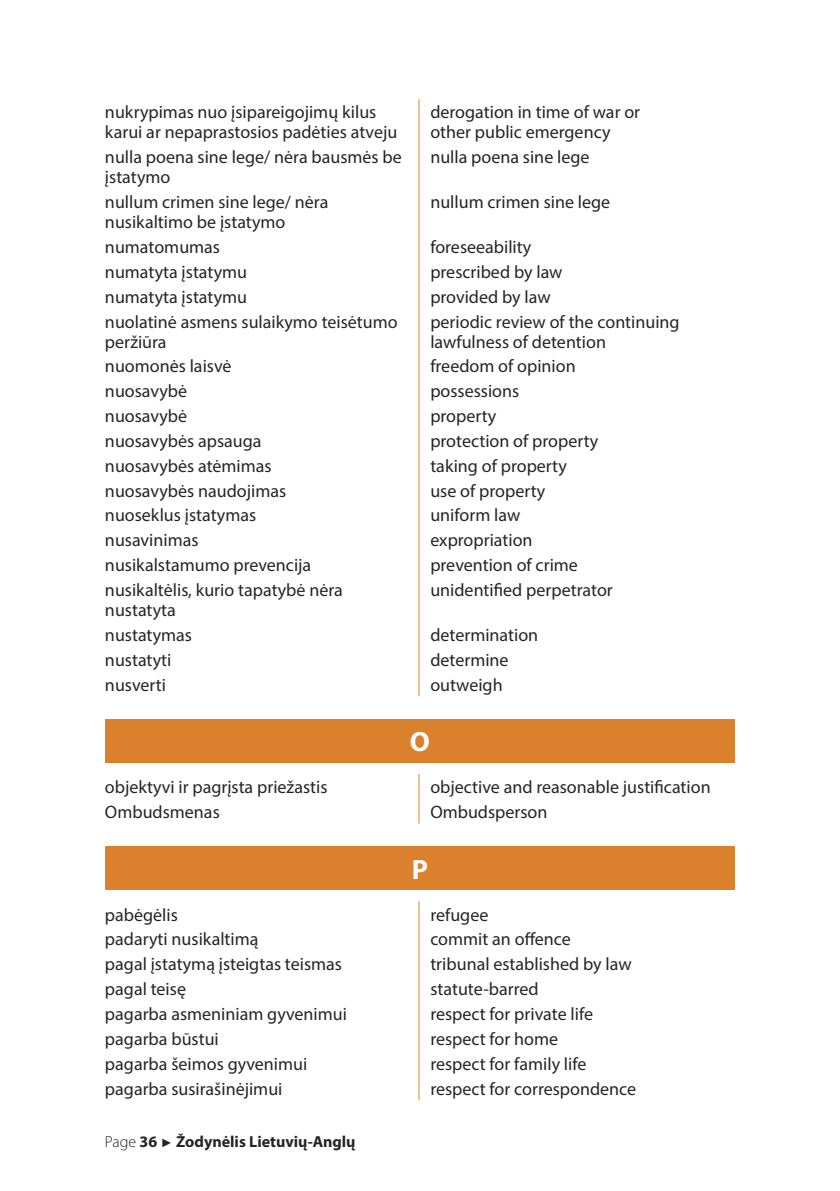
<style>
.page{position:relative;width:840px;height:1191px;background:#fff}
.page>*{position:absolute;margin:0;border:0;box-sizing:border-box;transform-origin:0 0}
.t1{font:700 28px "Myriad Pro";color:#fff}
.t2{font:18px/20px "Myriad Pro";color:#272425}
.t3{font:700 16px "Myriad Pro";color:#272425}
.s1{font-weight:300}
.s2{font-family:"Arial";font-weight:400;font-size:12px}
</style>
<div class="page">
<hr style="left:418px;top:99px;width:1px;height:45px;background:#db812d">
<hr style="left:418px;top:144px;width:1px;height:45px;background:#db812d">
<hr style="left:418px;top:189px;width:1px;height:45px;background:#db812d">
<svg style="left:418px;top:234px;width:1px;height:74px"></svg>
<hr style="left:418px;top:308px;width:1px;height:45px;background:#db812d">
<svg style="left:418px;top:353px;width:1px;height:224px"></svg>
<hr style="left:418px;top:577px;width:1px;height:44px;background:#db812d">
<svg style="left:418px;top:621px;width:1px;height:75px"></svg>
<div style="left:105px;top:719px;width:629px;height:43px;background:#db812d"></div>
<svg style="left:418px;top:774px;width:1px;height:49px"></svg>
<div style="left:105px;top:846px;width:629px;height:44px;background:#db812d"></div>
<svg style="left:418px;top:901px;width:1px;height:199px"></svg>
<p class="t2" style="left:105px;top:104px;width:294px">nukrypimas nuo įsipareigojimų kilus karui ar nepaprastosios padėties atveju</p>
<p class="t2" style="left:430px;top:104px;width:211px">derogation in time of war or other public emergency</p>
<p class="t2" style="left:105px;top:149px;width:298px">nulla poena sine lege/ nėra bausmės be įstatymo</p>
<p class="t2" style="left:430px;top:149px;width:161px">nulla poena sine lege</p>
<p class="t2" style="left:105px;top:193px;width:225px">nullum crimen sine lege/ nėra nusikaltimo be įstatymo</p>
<p class="t2" style="left:430px;top:193px;width:181px">nullum crimen sine lege</p>
<p class="t2" style="left:105px;top:238px;width:117px">numatomumas</p>
<p class="t2" style="left:430px;top:238px;width:102px">foreseeability</p>
<p class="t2" style="left:105px;top:263px;width:144px">numatyta įstatymu</p>
<p class="t2" style="left:430px;top:263px;width:133px">prescribed by law</p>
<p class="t2" style="left:105px;top:288px;width:144px">numatyta įstatymu</p>
<p class="t2" style="left:430px;top:288px;width:122px">provided by law</p>
<p class="t2" style="left:105px;top:313px;width:294px">nuolatinė asmens sulaikymo teisėtumo peržiūra</p>
<p class="t2" style="left:430px;top:313px;width:251px">periodic review of the continuing lawfulness of detention</p>
<p class="t2" style="left:105px;top:358px;width:128px">nuomonės laisvė</p>
<p class="t2" style="left:430px;top:358px;width:147px">freedom of opinion</p>
<p class="t2" style="left:105px;top:382px;width:84px">nuosavybė</p>
<p class="t2" style="left:430px;top:382px;width:90px">possessions</p>
<p class="t2" style="left:105px;top:407px;width:84px">nuosavybė</p>
<p class="t2" style="left:430px;top:407px;width:68px">property</p>
<p class="t2" style="left:105px;top:432px;width:158px">nuosavybės apsauga</p>
<p class="t2" style="left:430px;top:432px;width:169px">protection of property</p>
<p class="t2" style="left:105px;top:457px;width:168px">nuosavybės atėmimas</p>
<p class="t2" style="left:430px;top:457px;width:138px">taking of property</p>
<p class="t2" style="left:105px;top:482px;width:183px">nuosavybės naudojimas</p>
<p class="t2" style="left:430px;top:482px;width:116px">use of property</p>
<p class="t2" style="left:105px;top:507px;width:153px">nuoseklus įstatymas</p>
<p class="t2" style="left:430px;top:507px;width:91px">uniform law</p>
<p class="t2" style="left:105px;top:532px;width:95px">nusavinimas</p>
<p class="t2" style="left:430px;top:532px;width:104px">expropriation</p>
<p class="t2" style="left:105px;top:556px;width:208px">nusikalstamumo prevencija</p>
<p class="t2" style="left:430px;top:556px;width:149px">prevention of crime</p>
<p class="t2" style="left:105px;top:581px;width:239px">nusikaltėlis, kurio tapatybė nėra nustatyta</p>
<p class="t2" style="left:430px;top:581px;width:184px">unidentified perpetrator</p>
<p class="t2" style="left:105px;top:626px;width:89px">nustatymas</p>
<p class="t2" style="left:430px;top:626px;width:109px">determination</p>
<p class="t2" style="left:105px;top:651px;width:68px">nustatyti</p>
<p class="t2" style="left:430px;top:651px;width:80px">determine</p>
<p class="t2" style="left:105px;top:676px;width:63px">nusverti</p>
<p class="t2" style="left:430px;top:676px;width:74px">outweigh</p>
<h1 class="t1" style="left:409px;top:731px;width:22px">O</h1>
<p class="t2" style="left:105px;top:778px;width:224px">objektyvi ir pagrįsta priežastis</p>
<p class="t2" style="left:430px;top:778px;width:282px">objective and reasonable justification</p>
<p class="t2" style="left:105px;top:803px;width:116px">Ombudsmenas</p>
<p class="t2" style="left:430px;top:803px;width:118px">Ombudsperson</p>
<h1 class="t1" style="left:411px;top:858px;width:18px">P</h1>
<p class="t2" style="left:105px;top:906px;width:74px">pabėgėlis</p>
<p class="t2" style="left:430px;top:906px;width:59px">refugee</p>
<p class="t2" style="left:105px;top:930px;width:155px">padaryti nusikaltimą</p>
<p class="t2" style="left:430px;top:930px;width:142px">commit an offence</p>
<p class="t2" style="left:105px;top:955px;width:238px">pagal įstatymą įsteigtas teismas</p>
<p class="t2" style="left:430px;top:955px;width:203px">tribunal established by law</p>
<p class="t2" style="left:105px;top:980px;width:82px">pagal teisę</p>
<p class="t2" style="left:430px;top:980px;width:110px">statute-barred</p>
<p class="t2" style="left:105px;top:1005px;width:243px">pagarba asmeniniam gyvenimui</p>
<p class="t2" style="left:430px;top:1005px;width:164px">respect for private life</p>
<p class="t2" style="left:105px;top:1030px;width:115px">pagarba būstui</p>
<p class="t2" style="left:430px;top:1030px;width:129px">respect for home</p>
<p class="t2" style="left:105px;top:1055px;width:204px">pagarba šeimos gyvenimui</p>
<p class="t2" style="left:430px;top:1055px;width:157px">respect for family life</p>
<p class="t2" style="left:105px;top:1079px;width:179px">pagarba susirašinėjimui</p>
<p class="t2" style="left:430px;top:1079px;width:207px">respect for correspondence</p>
<p class="t3" style="left:105px;top:1136px;width:252px"><span class="s1">Page</span> 36 <span class="s2">►</span> Žodynėlis Lietuvių-Anglų</p>
</div>
